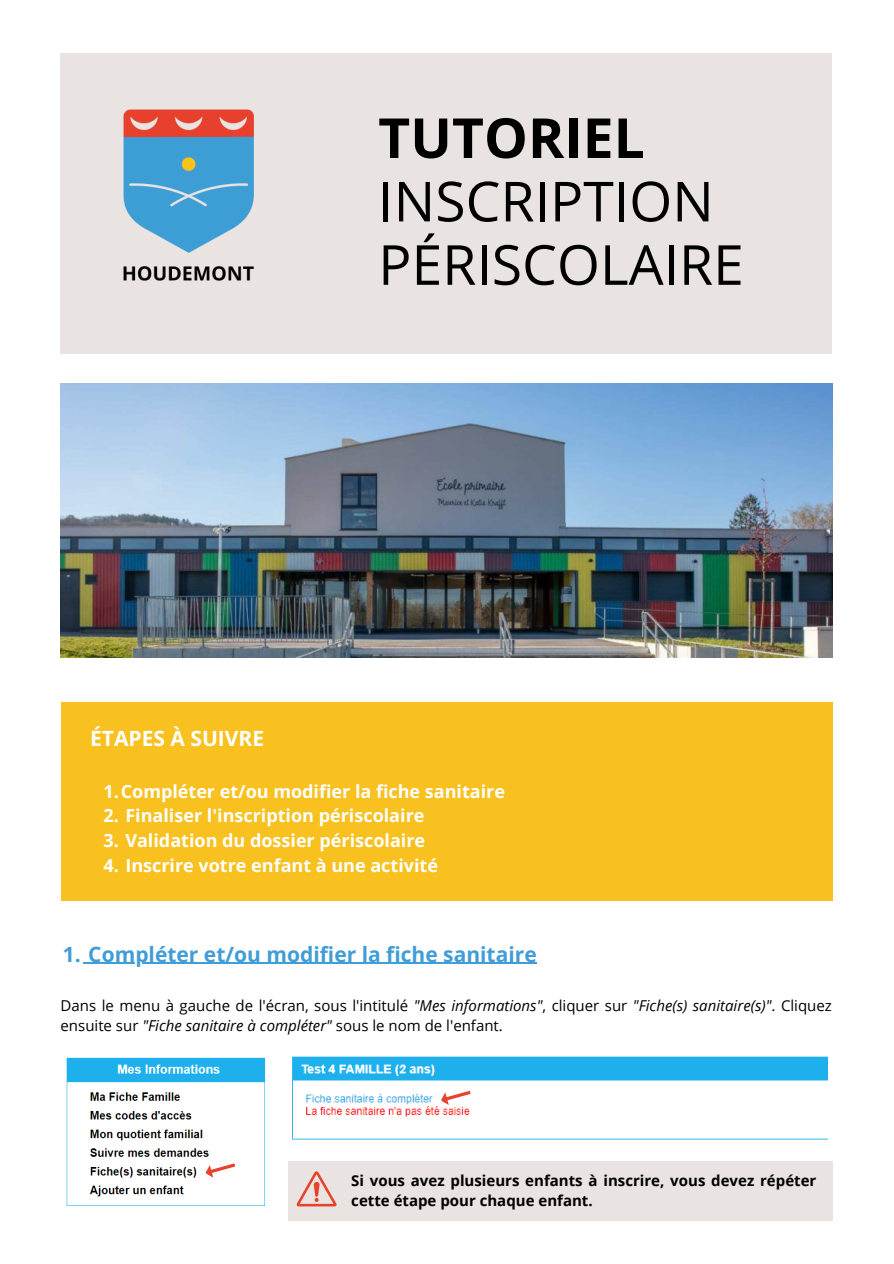
<style>
.page{position:relative;width:894px;height:1264px;background:#fff}
.page>*{position:absolute;margin:0;border:0;box-sizing:border-box;transform-origin:0 0}
.t1{font:55.2px/63.4px "Open Sans";color:#000}
.t2{font:700 21px "Open Sans";color:#409dd7}
.t3{font:700 21px "Open Sans";color:#fff}
.t4{font:700 18px "Open Sans";color:#fff}
.t5{font:15px/20.2px "Open Sans";color:#000}
.t6{font:700 15px/20.2px "Open Sans";color:#000}
.s1{font-weight:700}
.s2{font-style:italic}
</style>
<div class="page">
<img style="left:61px;top:383px;width:771px;height:274px">
<div style="left:61px;top:54px;width:770px;height:299px;background:#e9e3e1"></div>
<img style="left:66px;top:1057px;width:200px;height:149px">
<svg style="left:204px;top:1158px;width:33px;height:21px"></svg>
<img style="left:292px;top:1056px;width:535px;height:84px">
<svg style="left:439px;top:1085px;width:33px;height:21px"></svg>
<div style="left:61px;top:701px;width:771px;height:199px;background:#f8c11f"></div>
<hr style="left:88px;top:962px;width:448px;height:1px;background:#409dd7">
<div style="left:288px;top:1161px;width:544px;height:59px;background:#e9e3e1"></div>
<svg style="left:296px;top:1171px;width:41px;height:35px"></svg>
<img style="left:124px;top:109px;width:129px;height:171px">
<h1 class="t1" style="left:378px;top:105px;width:367px"><span class="s1">TUTORIEL<br></span>INSCRIPTION<br>PÉRISCOLAIRE</h1>
<h2 class="t3" style="left:90px;top:723px;width:175px">ÉTAPES À SUIVRE</h2>
<p class="t4" style="left:103px;top:778px;width:403px">1.Compléter et/ou modifier la fiche sanitaire</p>
<p class="t4" style="left:103px;top:803px;width:322px">2. Finaliser l'inscription périscolaire</p>
<p class="t4" style="left:103px;top:827px;width:323px">3. Validation du dossier périscolaire</p>
<p class="t4" style="left:103px;top:852px;width:336px">4. Inscrire votre enfant à une activité</p>
<p class="t2" style="left:63px;top:939px;width:475px">1. Compléter et/ou modifier la fiche sanitaire</p>
<p class="t5" style="left:61px;top:994px;width:772px">Dans le menu à gauche de l'écran, sous l'intitulé <span class="s2">"Mes informations"</span>, cliquer sur <span class="s2">"Fiche(s) sanitaire(s)"</span>. Cliquez ensuite sur <span class="s2">"Fiche sanitaire à compléter"</span> sous le nom de l'enfant.</p>
<p class="t6" style="left:351px;top:1169px;width:466px">Si vous avez plusieurs enfants à inscrire, vous devez répéter cette étape pour chaque enfant.</p>
</div>
